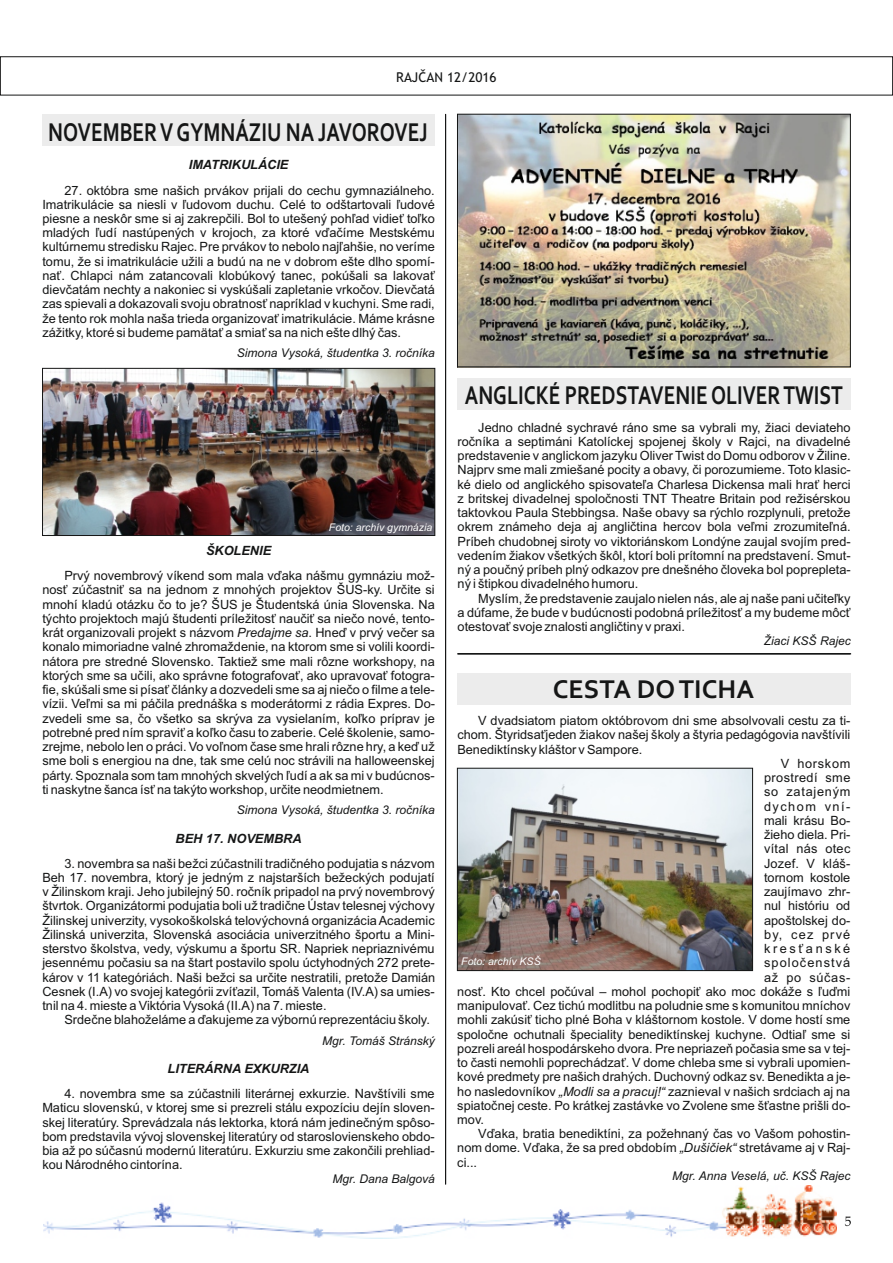
<style>
.page{position:relative;width:893px;height:1263px;background:#fff}
.page>*{position:absolute;margin:0;border:0;box-sizing:border-box;transform-origin:0 0}
.t1{font:700 27px "Corbel";color:#151616;scale:.76 1}
.t2{font:700 27px "Corbel";color:#151616}
.t3{font:13.5px "Trebuchet MS";color:#151616}
.t4{font:12.75px/14.2px "Arial";color:#151616;text-align:justify}
.t5{font:italic 700 12.75px "Arial";color:#151616}
.t6{font:12.75px "Arial";letter-spacing:.055em;color:#151616}
.t7{font:12.75px "Arial";letter-spacing:.03em;color:#151616}
.t8{font:12.75px "Arial";letter-spacing:.025em;color:#151616}
.t9{font:12.75px "Arial";letter-spacing:.085em;color:#151616}
.t10{font:12.75px "Arial";letter-spacing:.115em;color:#151616}
.t11{font:12.75px "Arial";letter-spacing:.095em;color:#151616}
.t12{font:12.75px "Arial";letter-spacing:.205em;color:#151616}
.t13{font:italic 12px "Arial";color:#151616}
.t14{font:italic 10.5px "Arial";color:#fff}
.s1{font-style:italic}
</style>
<div class="page">
<svg style="left:845px;top:1216px;width:6px;height:10px"></svg>
<hr style="left:445px;top:114px;width:1px;height:1070px;background:#151616">
<div style="left:42px;top:114px;width:393px;height:32px;background:#ececec"></div>
<div style="left:457px;top:378px;width:393px;height:32px;background:#ececec"></div>
<div style="left:457px;top:673px;width:393px;height:32px;background:#ececec"></div>
<img style="left:43px;top:1185px;width:793px;height:54px">
<img style="left:459px;top:116px;width:389px;height:249px">
<div style="left:457px;top:114px;width:393px;height:253px;border:1px solid #151616"></div>
<img style="left:459px;top:770px;width:292px;height:199px">
<div style="left:457px;top:768px;width:296px;height:203px;border:1px solid #151616"></div>
<hr style="left:458px;top:653px;width:393px;height:1px;background:#151616">
<img style="left:44px;top:370px;width:389px;height:164px">
<div style="left:42px;top:368px;width:393px;height:168px;border:1px solid #151616"></div>
<p class="t3" style="left:396px;top:72px;width:102px">RAJČAN 12/2016</p>
<h1 class="t1" style="left:48px;top:121px;width:501px">NOVEMBER V GYMNÁZIU NA JAVOROVEJ</h1>
<p class="t5" style="left:189px;top:160px;width:101px">IMATRIKULÁCIE</p>
<p class="t4" style="left:42px;top:184px;width:394px;text-indent:22px">27. októbra sme našich prvákov prijali do cechu gymnaziálneho.<br>Imatrikulácie sa niesli v ľudovom duchu. Celé to odštartovali ľudové piesne a neskôr sme si aj zakrepčili. Bol to utešený pohľad vidieť toľko mladých ľudí nastúpených v krojoch, za ktoré vďačíme Mestskému kultúrnemu stredisku Rajec. Pre prvákov to nebolo najľahšie, no veríme tomu, že si imatrikulácie užili a budú na ne v dobrom ešte dlho spomí&shy;nať. Chlapci nám zatancovali klobúkový tanec, pokúšali sa lakovať dievčatám nechty a nakoniec si vyskúšali zapletanie vrkočov. Dievčatá zas spievali a dokazovali svoju obratnosť napríklad v kuchyni. Sme radi, že tento rok mohla naša trieda organizovať imatrikulácie. Máme krásne zážitky, ktoré si budeme pamätať a smiať sa na nich ešte dlhý čas.</p>
<p class="t13" style="left:237px;top:348px;width:199px">Simona Vysoká, študentka 3. ročníka</p>
<p class="t14" style="left:329px;top:523px;width:105px">Foto: archív gymnázia</p>
<p class="t5" style="left:206px;top:546px;width:67px">ŠKOLENIE</p>
<p class="t4" style="left:42px;top:570px;width:394px;text-indent:22px">Prvý novembrový víkend som mala vďaka nášmu gymnáziu mož&shy;nosť zúčastniť sa na jednom z mnohých projektov ŠUS-ky. Určite si mnohí kladú otázku čo to je? ŠUS je Študentská únia Slovenska. Na týchto projektoch majú študenti príležitosť naučiť sa niečo nové, tento&shy;krát organizovali projekt s názvom <span class="s1">Predajme sa</span>. Hneď v prvý večer sa konalo mimoriadne valné zhromaždenie, na ktorom sme si volili koordi&shy;nátora pre stredné Slovensko. Taktiež sme mali rôzne workshopy, na ktorých sme sa učili, ako správne fotografovať, ako upravovať fotogra&shy;fie, skúšali sme si písať články a dozvedeli sme sa aj niečo o filme a tele&shy;vízii. Veľmi sa mi páčila prednáška s moderátormi z rádia Expres. Do&shy;zvedeli sme sa, čo všetko sa skrýva za vysielaním, koľko príprav je potrebné pred ním spraviť a koľko času to zaberie. Celé školenie, samo&shy;zrejme, nebolo len o práci. Vo voľnom čase sme hrali rôzne hry, a keď už sme boli s energiou na dne, tak sme celú noc strávili na halloweenskej párty. Spoznala som tam mnohých skvelých ľudí a ak sa mi v budúcnos&shy;ti naskytne šanca ísť na takýto workshop, určite neodmietnem.</p>
<p class="t13" style="left:237px;top:805px;width:199px">Simona Vysoká, študentka 3. ročníka</p>
<p class="t5" style="left:176px;top:833px;width:128px">BEH 17. NOVEMBRA</p>
<p class="t4" style="left:42px;top:857px;width:394px;text-indent:22px">3. novembra sa naši bežci zúčastnili tradičného podujatia s názvom Beh 17. novembra, ktorý je jedným z najstarších bežeckých podujatí v Žilinskom kraji. Jeho jubilejný 50. ročník pripadol na prvý novembrový štvrtok. Organizátormi podujatia boli už tradične Ústav telesnej výchovy Žilinskej univerzity, vysokoškolská telovýchovná organizácia Academic Žilinská univerzita, Slovenská asociácia univerzitného športu a Mini&shy;sterstvo školstva, vedy, výskumu a športu SR. Napriek nepriaznivému jesennému počasiu sa na štart postavilo spolu úctyhodných 272 prete&shy;károv v 11 kategóriách. Naši bežci sa určite nestratili, pretože Damián Cesnek (I.A) vo svojej kategórii zvíťazil, Tomáš Valenta (IV.A) sa umies&shy;tnil na 4. mieste a Viktória Vysoká (II.A) na 7. mieste.</p>
<p class="t4" style="left:64px;top:1014px;width:367px">Srdečne blahoželáme a ďakujeme za výbornú reprezentáciu školy.</p>
<p class="t13" style="left:322px;top:1036px;width:114px">Mgr. Tomáš Stránský</p>
<p class="t5" style="left:168px;top:1064px;width:143px">LITERÁRNA EXKURZIA</p>
<p class="t4" style="left:42px;top:1088px;width:394px;text-indent:22px">4. novembra sme sa zúčastnili literárnej exkurzie. Navštívili sme Maticu slovenskú, v ktorej sme si prezreli stálu expozíciu dejín sloven&shy;skej literatúry. Sprevádzala nás lektorka, ktorá nám jedinečným spôso&shy;bom predstavila vývoj slovenskej literatúry od staroslovienskeho obdo&shy;bia až po súčasnú modernú literatúru. Exkurziu sme zakončili prehliad&shy;kou Národného cintorína.</p>
<p class="t13" style="left:332px;top:1174px;width:104px">Mgr. Dana Balgová</p>
<h1 class="t1" style="left:465px;top:384px;width:499px">ANGLICKÉ PREDSTAVENIE OLIVER TWIST</h1>
<p class="t4" style="left:458px;top:421px;width:395px;text-indent:21px">Jedno chladné sychravé ráno sme sa vybrali my, žiaci deviateho ročníka a septimáni Katolíckej spojenej školy v Rajci, na divadelné predstavenie v anglickom jazyku Oliver Twist do Domu odborov v Žiline.<br>Najprv sme mali zmiešané pocity a obavy, či porozumieme. Toto klasic&shy;ké dielo od anglického spisovateľa Charlesa Dickensa mali hrať herci z britskej divadelnej spoločnosti TNT Theatre Britain pod režisérskou taktovkou Paula Stebbingsa. Naše obavy sa rýchlo rozplynuli, pretože okrem známeho deja aj angličtina hercov bola veľmi zrozumiteľná.<br>Príbeh chudobnej siroty vo viktoriánskom Londýne zaujal svojím pred&shy;vedením žiakov všetkých škôl, ktorí boli prítomní na predstavení. Smut&shy;ný a poučný príbeh plný odkazov pre dnešného človeka bol poprepleta&shy;ný i štipkou divadelného humoru.</p>
<p class="t4" style="left:458px;top:592px;width:395px;text-indent:21px">Myslím, že predstavenie zaujalo nielen nás, ale aj naše pani učiteľky a dúfame, že bude v budúcnosti podobná príležitosť a my budeme môcť otestovať svoje znalosti angličtiny v praxi.</p>
<p class="t13" style="left:764px;top:636px;width:88px">Žiaci KSŠ Rajec</p>
<h1 class="t2" style="left:553px;top:677px;width:203px">CESTA DO TICHA</h1>
<p class="t4" style="left:478px;top:715px;width:374px">V dvadsiatom piatom októbrovom dni sme absolvovali cestu za ti-</p>
<p class="t4" style="left:457px;top:729px;width:395px">chom. Štyridsaťjeden žiakov našej školy a štyria pedagógovia navštívili</p>
<p class="t4" style="left:457px;top:743px;width:186px">Benediktínsky kláštor v Sampore.</p>
<p class="t6" style="left:781px;top:758px;width:71px">V horskom</p>
<p class="t7" style="left:764px;top:773px;width:88px">prostredí sme</p>
<p class="t6" style="left:764px;top:787px;width:88px">so zatajeným</p>
<p class="t10" style="left:764px;top:801px;width:88px">dychom vní-</p>
<p class="t4" style="left:764px;top:814px;width:88px">mali krásu Bo-</p>
<p class="t4" style="left:764px;top:829px;width:88px">žieho diela. Pri-</p>
<p class="t8" style="left:764px;top:844px;width:88px">vítal nás otec</p>
<p class="t4" style="left:764px;top:857px;width:88px">Jozef. V kláš-</p>
<p class="t4" style="left:764px;top:871px;width:88px">tornom kostole</p>
<p class="t4" style="left:764px;top:886px;width:88px">zaujímavo zhr-</p>
<p class="t4" style="left:764px;top:900px;width:88px">nul históriu od</p>
<p class="t4" style="left:764px;top:914px;width:88px">apoštolskej do-</p>
<p class="t11" style="left:764px;top:929px;width:88px">by, cez prvé</p>
<p class="t12" style="left:764px;top:944px;width:88px">kresťanské</p>
<p class="t9" style="left:764px;top:958px;width:88px">spoločenstvá</p>
<p class="t6" style="left:764px;top:972px;width:88px">až po súčas-</p>
<p class="t4" style="left:457px;top:985px;width:395px">nosť. Kto chcel počúval – mohol pochopiť ako moc dokáže s ľuďmi</p>
<p class="t4" style="left:457px;top:999px;width:395px">manipulovať. Cez tichú modlitbu na poludnie sme s komunitou mníchov</p>
<p class="t4" style="left:457px;top:1014px;width:395px">mohli zakúsiť ticho plné Boha v kláštornom kostole. V dome hostí sme</p>
<p class="t4" style="left:457px;top:1028px;width:395px">spoločne ochutnali špeciality benediktínskej kuchyne. Odtiaľ sme si</p>
<p class="t4" style="left:457px;top:1042px;width:395px">pozreli areál hospodárskeho dvora. Pre nepriazeň počasia sme sa v tej-</p>
<p class="t4" style="left:457px;top:1056px;width:395px">to časti nemohli poprechádzať. V dome chleba sme si vybrali upomien-</p>
<p class="t4" style="left:457px;top:1071px;width:395px">kové predmety pre našich drahých. Duchovný odkaz sv. Benedikta a je-</p>
<p class="t4" style="left:457px;top:1085px;width:395px">ho nasledovníkov <span class="s1">„Modli sa a pracuj!“</span> zaznieval v našich srdciach aj na</p>
<p class="t4" style="left:457px;top:1099px;width:395px">spiatočnej ceste. Po krátkej zastávke vo Zvolene sme šťastne prišli do-</p>
<p class="t4" style="left:457px;top:1113px;width:28px">mov.</p>
<p class="t4" style="left:478px;top:1128px;width:374px">Vďaka, bratia benediktíni, za požehnaný čas vo Vašom pohostin-</p>
<p class="t4" style="left:457px;top:1142px;width:395px">nom dome. Vďaka, že sa pred obdobím <span class="s1">„Dušičiek“</span> stretávame aj v Raj-</p>
<p class="t4" style="left:457px;top:1156px;width:21px">ci...</p>
<p class="t13" style="left:672px;top:1171px;width:180px">Mgr. Anna Veselá, uč. KSŠ Rajec</p>
<p class="t14" style="left:461px;top:957px;width:81px">Foto: archív KSŠ</p>
</div>
